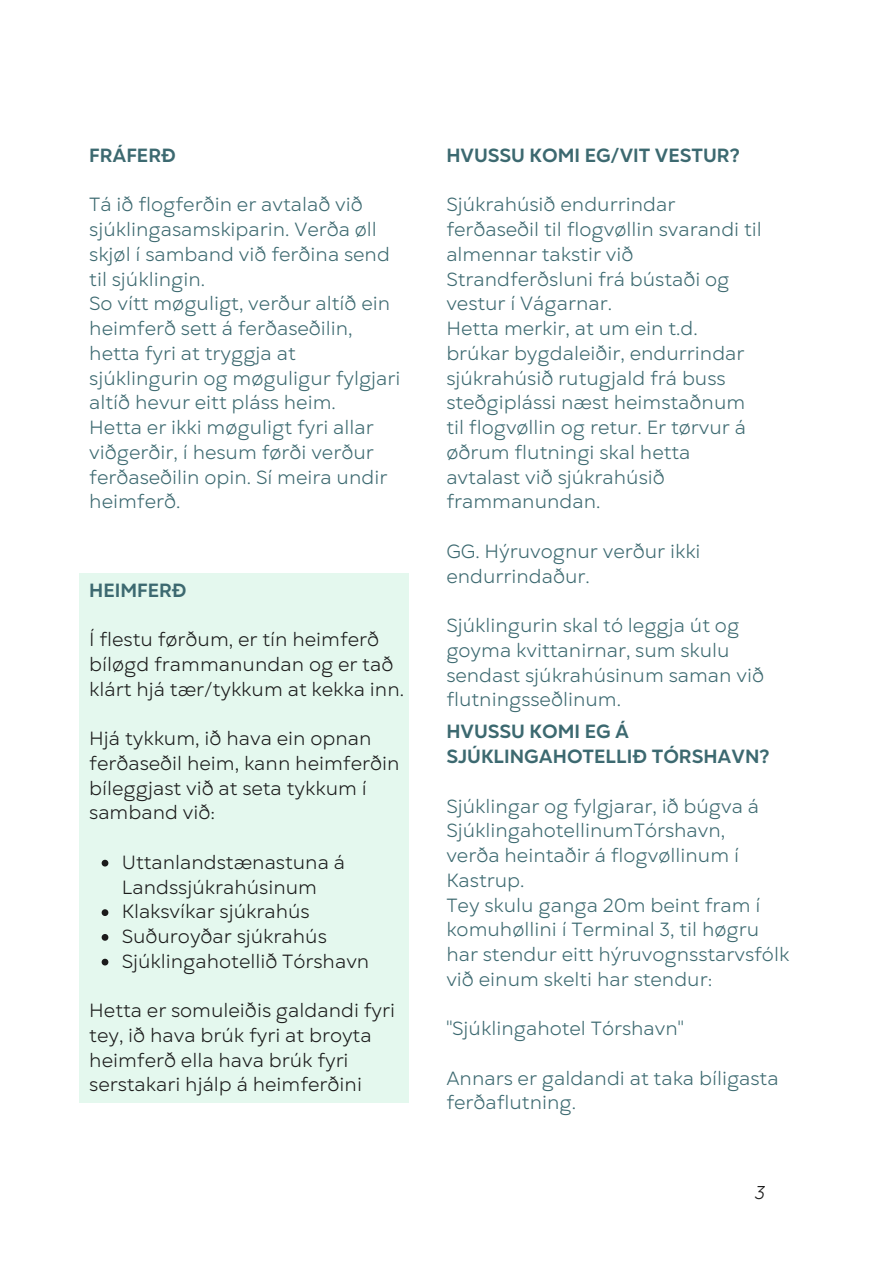
<style>
.page{position:relative;width:893px;height:1264px;background:#fff}
.page>*{position:absolute;margin:0;border:0;box-sizing:border-box;transform-origin:0 0}
.t1{font:19.05px/24.8px "Gogh";color:#3c6970}
.t2{font:19.05px/24.8px "Gogh";color:#1b1b1b}
.t3{font:700 19.05px/24.8px "Gogh";color:#3c6970}
.t4{font:italic 18.6px "Gogh";color:#1b1b1b}
</style>
<div class="page">
<div style="left:79px;top:573px;width:329px;height:529px;background:#e4f8ee"></div>
<svg style="left:102px;top:859px;width:6px;height:7px"></svg>
<svg style="left:102px;top:909px;width:6px;height:7px"></svg>
<svg style="left:102px;top:934px;width:6px;height:6px"></svg>
<svg style="left:102px;top:958px;width:6px;height:7px"></svg>
<p class="t3" style="left:89px;top:143px;width:88px">FRÁFERÐ</p>
<p class="t1" style="left:89px;top:193px;width:313px">Tá ið flogferðin er avtalað við sjúklingasamskiparin. Verða øll skjøl í samband við ferðina send til sjúklingin.<br>So vítt møguligt, verður altíð ein heimferð sett á ferðaseðilin, hetta fyri at tryggja at sjúklingurin og møguligur fylgjari altíð hevur eitt pláss heim.<br>Hetta er ikki møguligt fyri allar viðgerðir, í hesum førði verður ferðaseðilin opin. Sí meira undir heimferð.</p>
<p class="t3" style="left:89px;top:577px;width:99px">HEIMFERÐ</p>
<p class="t2" style="left:89px;top:627px;width:316px">Í flestu førðum, er tín heimferð bíløgd frammanundan og er tað klárt hjá tær/tykkum at kekka inn.</p>
<p class="t2" style="left:89px;top:726px;width:312px">Hjá tykkum, ið hava ein opnan ferðaseðil heim, kann heimferðin bíleggjast við at seta tykkum í samband við:</p>
<p class="t2" style="left:122px;top:849px;width:249px">Uttanlandstænastuna á<br>Landssjúkrahúsinum<br>Klaksvíkar sjúkrahús<br>Suðuroyðar sjúkrahús<br>Sjúklingahotellið Tórshavn</p>
<p class="t2" style="left:89px;top:998px;width:307px">Hetta er somuleiðis galdandi fyri tey, ið hava brúk fyri at broyta heimferð ella hava brúk fyri serstakari hjálp á heimferðini</p>
<p class="t3" style="left:446px;top:143px;width:295px">HVUSSU KOMI EG/VIT VESTUR?</p>
<p class="t1" style="left:446px;top:193px;width:317px">Sjúkrahúsið endurrindar ferðaseðil til flogvøllin svarandi til almennar takstir við<br>Strandferðsluni frá bústaði og vestur í Vágarnar.<br>Hetta merkir, at um ein t.d. brúkar bygdaleiðir, endurrindar sjúkrahúsið rutugjald frá buss steðgiplássi næst heimstaðnum til flogvøllin og retur. Er tørvur á øðrum flutningi skal hetta avtalast við sjúkrahúsið frammanundan.</p>
<p class="t1" style="left:446px;top:539px;width:256px">GG. Hýruvognur verður ikki endurrindaður.</p>
<p class="t1" style="left:446px;top:613px;width:319px">Sjúklingurin skal tó leggja út og goyma kvittanirnar, sum skulu sendast sjúkrahúsinum saman við flutningsseðlinum.</p>
<p class="t3" style="left:446px;top:719px;width:324px">HVUSSU KOMI EG Á<br>SJÚKLINGAHOTELLIÐ TÓRSHAVN?</p>
<p class="t1" style="left:446px;top:793px;width:344px">Sjúklingar og fylgjarar, ið búgva á<br>SjúklingahotellinumTórshavn,<br>verða heintaðir á flogvøllinum í<br>Kastrup.<br>Tey skulu ganga 20m beint fram í komuhøllini í Terminal 3, til høgru har stendur eitt hýruvognsstarvsfólk við einum skelti har stendur:</p>
<p class="t1" style="left:446px;top:1016px;width:239px">"Sjúklingahotel Tórshavn"</p>
<p class="t1" style="left:446px;top:1065px;width:334px">Annars er galdandi at taka bíligasta ferðaflutning.</p>
<p class="t4" style="left:754px;top:1179px;width:12px">3</p>
</div>
